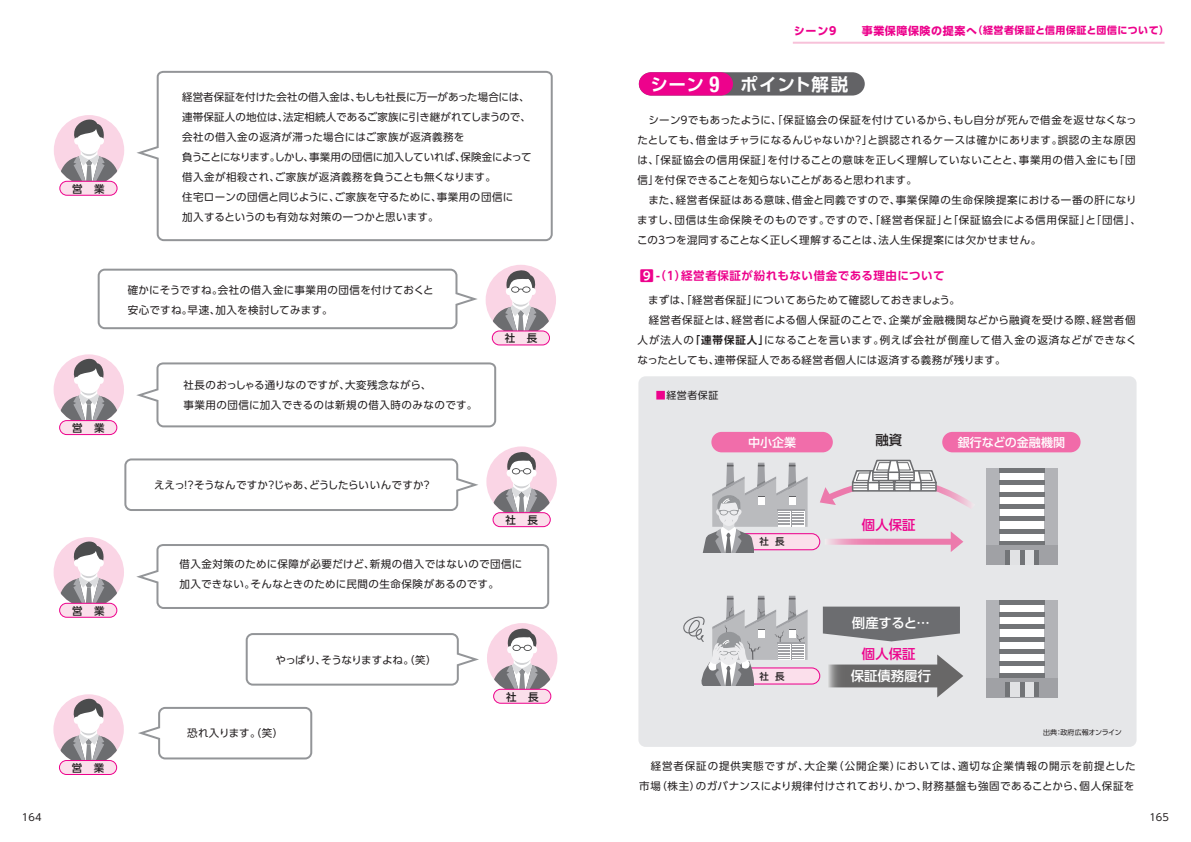
<style>
.page{position:relative;width:1191px;height:842px;background:#fff}
.page>*{position:absolute;margin:0;border:0;box-sizing:border-box;transform-origin:0 0}
.t1{font:700 17.5px "UD Shin Go Pro De";letter-spacing:.04em;color:#fff}
.t2{font:500 13.4px "UD Shin Go Pro";color:#fff}
.t3{font:500 13.4px "UD Shin Go Pro";color:#ed028c}
.t4{font:500 13.4px "UD Shin Go Pro";color:#231f20}
.t5{font:500 12px "UD Shin Go Pro";color:#fff}
.t6{font:700 11.5px "UD Shin Go Pro De";letter-spacing:.045em;color:#ed028c}
.t7{font:10.5px/20px "UD Shin Go Pro";letter-spacing:.035em;color:#231f20}
.t8{font:10.5px/20px "UD Shin Go Pro";letter-spacing:.01em;color:#231f20}
.t9{font:10.5px/20px "UD Shin Go Pro";letter-spacing:.065em;color:#231f20}
.t10{font:10.5px "UD Shin Go Pro";color:#231f20}
.t11{font:500 10.5px "UD Shin Go Pro";color:#231f20}
.t12{font:10.5px "UD Shin Go Pro";letter-spacing:-.04em;color:#231f20}
.t13{font:700 10px "UD Shin Go Pro";letter-spacing:.05em;color:#ed028c}
.t14{font:10px "UD Shin Go Pro";letter-spacing:.05em;color:#231f20}
.t15{font:9.9px "UD Shin Go Pro";color:#231f20}
.t16{font:500 9.5px "UD Shin Go Pro";color:#231f20}
.t17{font:7px "UD Shin Go Pro";letter-spacing:-.025em;color:#231f20}
.s1{font-size:11px}
.s2{font-family:"Helvetica Neue";font-stretch:condensed;font-size:22.4px}
.s3{font-size:14px}
.s4{font-family:"UD Shin Go Pro De";font-weight:700}
.s5{color:#ed028c}
</style>
<div class="page">
<div style="left:638px;top:376px;width:498px;height:371px;background:#e6e7e9;border-radius:7px"></div>
<svg style="left:246px;top:633px;width:233px;height:53px"></svg>
<div style="left:487px;top:623px;width:70px;height:70px;background:#fad5e5;border-radius:50%"></div>
<svg style="left:489px;top:627px;width:66px;height:66px"></svg>
<div style="left:493px;top:689px;width:58px;height:14px;background:#fbdfeb;border-radius:7px"></div>
<div style="left:493px;top:689px;width:58px;height:15px;border:1px solid #ed028c;border-radius:7px"></div>
<svg style="left:138px;top:707px;width:174px;height:52px"></svg>
<svg style="left:53px;top:694px;width:71px;height:71px"></svg>
<svg style="left:56px;top:697px;width:66px;height:67px"></svg>
<div style="left:59px;top:760px;width:58px;height:14px;background:#fbdfeb;border-radius:7px"></div>
<div style="left:59px;top:760px;width:58px;height:15px;border:1px solid #ed028c;border-radius:7px"></div>
<svg style="left:124px;top:458px;width:354px;height:53px"></svg>
<svg style="left:486px;top:446px;width:71px;height:71px"></svg>
<svg style="left:488px;top:451px;width:66px;height:65px"></svg>
<div style="left:493px;top:513px;width:57px;height:14px;background:#fbdfeb;border-radius:7px"></div>
<div style="left:492px;top:512px;width:59px;height:15px;border:1px solid #ed028c;border-radius:7px"></div>
<svg style="left:98px;top:269px;width:379px;height:60px"></svg>
<div style="left:485px;top:265px;width:71px;height:70px;background:#fad5e5;border-radius:50%"></div>
<svg style="left:488px;top:269px;width:66px;height:65px"></svg>
<div style="left:492px;top:331px;width:57px;height:14px;background:#fbdfeb;border-radius:7px"></div>
<div style="left:492px;top:330px;width:58px;height:15px;border:1px solid #ed028c;border-radius:7px"></div>
<svg style="left:137px;top:71px;width:416px;height:170px"></svg>
<div style="left:54px;top:115px;width:70px;height:70px;background:#fad5e5;border-radius:50%"></div>
<svg style="left:56px;top:118px;width:66px;height:66px"></svg>
<div style="left:60px;top:181px;width:57px;height:14px;background:#fbdfeb;border-radius:7px"></div>
<div style="left:59px;top:181px;width:59px;height:15px;border:1px solid #ed028c;border-radius:7px"></div>
<svg style="left:136px;top:544px;width:413px;height:65px"></svg>
<div style="left:54px;top:537px;width:70px;height:70px;background:#fad5e5;border-radius:50%"></div>
<svg style="left:56px;top:540px;width:66px;height:67px"></svg>
<div style="left:60px;top:603px;width:57px;height:14px;background:#fbdfeb;border-radius:7px"></div>
<div style="left:59px;top:603px;width:58px;height:15px;border:1px solid #ed028c;border-radius:7px"></div>
<svg style="left:136px;top:362px;width:360px;height:65px"></svg>
<div style="left:54px;top:354px;width:70px;height:71px;background:#fad5e5;border-radius:50%"></div>
<svg style="left:56px;top:358px;width:66px;height:66px"></svg>
<div style="left:60px;top:421px;width:57px;height:14px;background:#fbdfeb;border-radius:7px"></div>
<div style="left:59px;top:420px;width:58px;height:15px;border:1px solid #ed028c;border-radius:7px"></div>
<svg style="left:639px;top:72px;width:225px;height:24px;background:#9e447b"></svg>
<hr style="left:793px;top:42px;width:371px;height:2px;background:#f7c1d9">
<div style="left:711px;top:432px;width:122px;height:20px;background:#f16daa;border-radius:10px"></div>
<div style="left:724px;top:534px;width:95px;height:16px;background:#fbdfeb;border-radius:8px"></div>
<div style="left:724px;top:533px;width:96px;height:17px;border:1px solid #ed028c;border-radius:8px"></div>
<div style="left:724px;top:668px;width:95px;height:16px;background:#fbdfeb;border-radius:8px"></div>
<div style="left:724px;top:667px;width:96px;height:17px;border:1px solid #ed028c;border-radius:8px"></div>
<div style="left:942px;top:432px;width:138px;height:20px;background:#f16ba9;border-radius:10px"></div>
<img style="left:829px;top:531px;width:134px;height:21px">
<img style="left:820px;top:485px;width:151px;height:23px">
<svg style="left:823px;top:607px;width:137px;height:34px;background:#78797c"></svg>
<img style="left:828px;top:654px;width:135px;height:43px">
<div style="left:986px;top:468px;width:71px;height:77px;background:#fff"></div>
<div style="left:986px;top:468px;width:13px;height:77px;background:#b2b3b7"></div>
<div style="left:1044px;top:468px;width:13px;height:77px;background:#b2b3b7"></div>
<hr style="left:999px;top:468px;width:45px;height:4px;background:#727477">
<div style="left:999px;top:480px;width:45px;height:5px;background:#727477"></div>
<div style="left:999px;top:492px;width:45px;height:5px;background:#727477"></div>
<div style="left:999px;top:504px;width:45px;height:5px;background:#727477"></div>
<div style="left:999px;top:516px;width:45px;height:5px;background:#727477"></div>
<hr style="left:999px;top:529px;width:45px;height:4px;background:#727477">
<hr style="left:999px;top:541px;width:45px;height:4px;background:#727477">
<div style="left:986px;top:545px;width:71px;height:20px;background:#a0a1a5"></div>
<div style="left:1006px;top:550px;width:31px;height:15px;background:#e1e2e4"></div>
<div style="left:1005px;top:550px;width:5px;height:15px;background:#727477"></div>
<div style="left:1019px;top:550px;width:5px;height:15px;background:#727477"></div>
<hr style="left:1034px;top:550px;width:4px;height:15px;background:#727477">
<div style="left:986px;top:600px;width:71px;height:78px;background:#fff"></div>
<div style="left:986px;top:600px;width:13px;height:78px;background:#b2b3b7"></div>
<div style="left:1044px;top:600px;width:13px;height:78px;background:#b2b3b7"></div>
<div style="left:999px;top:600px;width:45px;height:5px;background:#727477"></div>
<div style="left:999px;top:612px;width:45px;height:5px;background:#727477"></div>
<hr style="left:999px;top:625px;width:45px;height:4px;background:#727477">
<hr style="left:999px;top:637px;width:45px;height:4px;background:#727477">
<hr style="left:999px;top:649px;width:45px;height:4px;background:#727477">
<div style="left:999px;top:661px;width:45px;height:5px;background:#727477"></div>
<div style="left:999px;top:673px;width:45px;height:5px;background:#727477"></div>
<div style="left:986px;top:678px;width:71px;height:19px;background:#a0a1a5"></div>
<div style="left:1005px;top:683px;width:32px;height:14px;background:#e1e2e4"></div>
<div style="left:1005px;top:683px;width:5px;height:14px;background:#727477"></div>
<div style="left:1019px;top:683px;width:5px;height:14px;background:#727477"></div>
<hr style="left:1034px;top:683px;width:4px;height:14px;background:#727477">
<svg style="left:703px;top:463px;width:104px;height:89px"></svg>
<svg style="left:850px;top:459px;width:88px;height:33px"></svg>
<svg style="left:683px;top:596px;width:124px;height:89px"></svg>
<p class="t11" style="left:72px;top:180px;width:34px">営　業</p>
<p class="t8" style="left:182px;top:87px;width:351px">経営者保証を付けた会社の借入金は、もしも社長に万一があった場合には、連帯保証人の地位は、法定相続人であるご家族に引き継がれてしまうので、会社の借入金の返済が滞った場合にはご家族が返済義務を<br>負うことになります。しかし、事業用の団信に加入していれば、保険金によって借入金が相殺され、ご家族が返済義務を負うことも無くなります。<br>住宅ローンの団信と同じように、ご家族を守るために、事業用の団信に<br>加入するというのも有効な対策の一つかと思います。</p>
<p class="t11" style="left:72px;top:420px;width:34px">営　業</p>
<p class="t11" style="left:72px;top:602px;width:34px">営　業</p>
<p class="t11" style="left:72px;top:759px;width:34px">営　業</p>
<p class="t7" style="left:128px;top:280px;width:307px">確かにそうですね。会社の借入金に事業用の団信を付けておくと安心ですね。早速、加入を検討してみます。</p>
<p class="t7" style="left:183px;top:375px;width:296px">社長のおっしゃる通りなのですが、大変残念ながら、<br>事業用の団信に加入できるのは新規の借入時のみなのです。</p>
<p class="t10" style="left:154px;top:477px;width:279px">ええっ！？そうなんですか？じゃあ、どうしたらいいんですか？</p>
<p class="t11" style="left:504px;top:330px;width:34px">社　長</p>
<p class="t11" style="left:505px;top:512px;width:34px">社　長</p>
<p class="t7" style="left:179px;top:554px;width:344px">借入金対策のために保障が必要だけど、新規の借入ではないので団信に加入できない。そんなときのために民間の生命保険があるのです。</p>
<p class="t12" style="left:275px;top:651px;width:163px">やっぱり、そうなりますよね。（笑）</p>
<p class="t7" style="left:187px;top:723px;width:98px">恐れ入ります。（笑）</p>
<p class="t11" style="left:506px;top:688px;width:34px">社　長</p>
<p class="t13" style="left:793px;top:22px;width:377px"><span class="s1">シーン9　　事業保障保険の提案へ</span>（経営者保証と信用保証と団信について）</p>
<h1 class="t1" style="left:650px;top:70px;width:199px">シーン <span class="s2">9</span> ポイント解説</h1>
<p class="t7" style="left:637px;top:110px;width:505px">　シーン９でもあったように、「保証協会の保証を付けているから、もし自分が死んで借金を返せなくなったとしても、借金はチャラになるんじゃないか？」と誤認されるケースは確かにあります。誤認の主な原因は、「保証協会の信用保証」を付けることの意味を正しく理解していないことと、事業用の借入金にも「団信」を付保できることを知らないことがあると思われます。<br>　また、経営者保証はある意味、借金と同義ですので、事業保障の生命保険提案における一番の肝になりますし、団信は生命保険そのものです。ですので、「経営者保証」と「保証協会による信用保証」と「団信」、この３つを混同することなく正しく理解することは、法人生保提案には欠かせません。</p>
<p class="t6" style="left:640px;top:266px;width:306px"><span class="s3">9</span>（1）経営者保証が紛れもない借金である理由について</p>
<p class="t6" style="left:656px;top:266px;width:5px">-</p>
<p class="t7" style="left:637px;top:289px;width:500px">　まずは、「経営者保証」についてあらためて確認しておきましょう。<br>　経営者保証とは、経営者による個人保証のことで、企業が金融機関などから融資を受ける際、経営者個人が法人の<span class="s4">「連帯保証人」</span>になることを言います。例えば会社が倒産して借入金の返済などができなくなったとしても、連帯保証人である経営者個人には返済する義務が残ります。</p>
<p class="t14" style="left:656px;top:387px;width:64px"><span class="s5">■</span>経営者保証</p>
<p class="t5" style="left:748px;top:433px;width:50px">中小企業</p>
<p class="t16" style="left:759px;top:534px;width:27px">社 長</p>
<p class="t16" style="left:759px;top:668px;width:27px">社 長</p>
<p class="t4" style="left:875px;top:429px;width:28px">融資</p>
<p class="t3" style="left:862px;top:514px;width:55px">個人保証</p>
<p class="t5" style="left:957px;top:433px;width:109px">銀行などの金融機関</p>
<p class="t2" style="left:852px;top:612px;width:79px">倒産すると…</p>
<p class="t3" style="left:862px;top:643px;width:55px">個人保証</p>
<p class="t2" style="left:850px;top:665px;width:82px">保証債務履行</p>
<p class="t17" style="left:1043px;top:726px;width:80px">出典：政府広報オンライン</p>
<p class="t9" style="left:639px;top:756px;width:498px">　経営者保証の提供実態ですが、大企業（公開企業）においては、適切な企業情報の開示を前提とした市場（株主）のガバナンスにより規律付けされており、かつ、財務基盤も強固であることから、個人保証を</p>
<p class="t15" style="left:22px;top:809px;width:21px">164</p>
<p class="t15" style="left:1149px;top:809px;width:21px">165</p>
</div>
